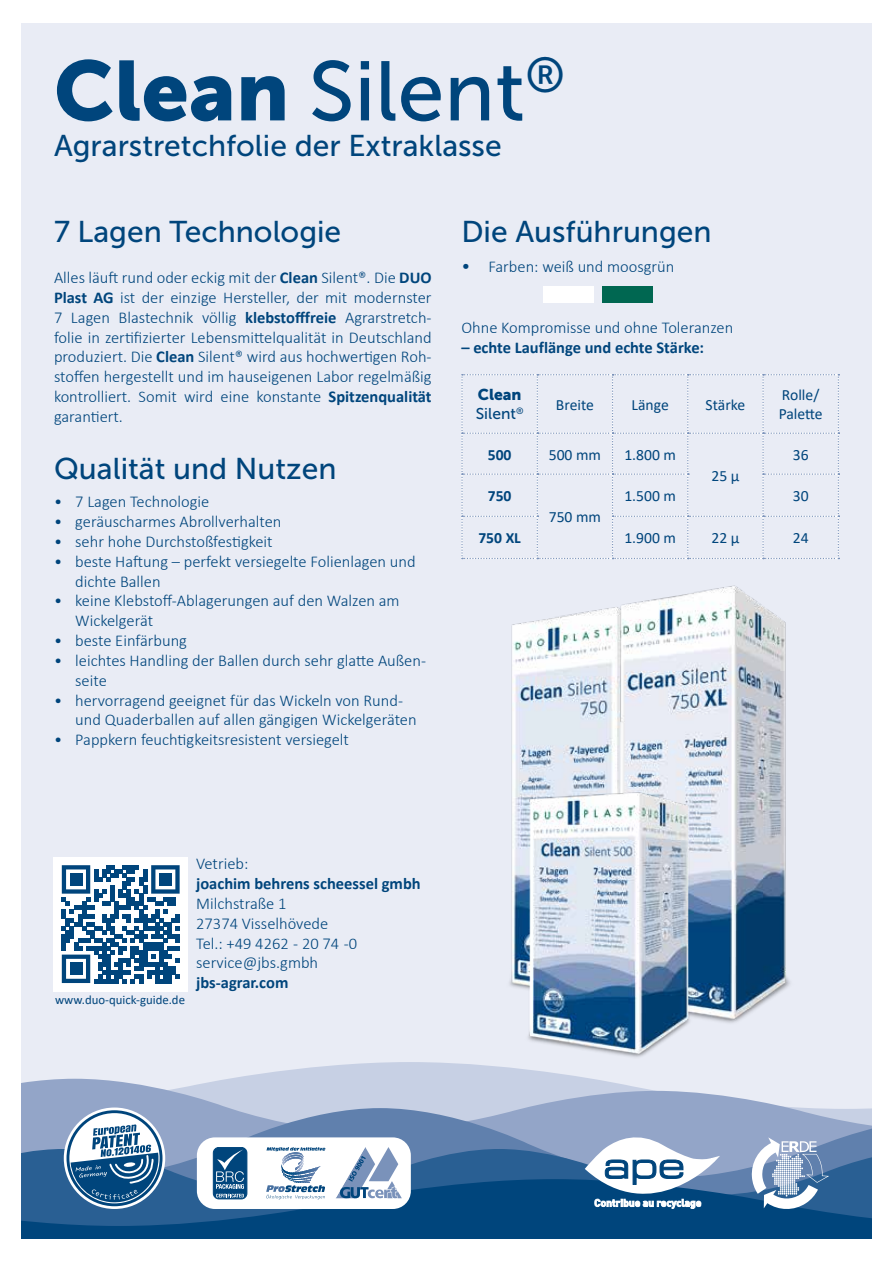
<style>
.page{position:relative;width:893px;height:1263px;background:#fff}
.page>*{position:absolute;margin:0;border:0;box-sizing:border-box;transform-origin:0 0}
.t1{font:84px "Museo Sans 500";color:#00457c}
.t2{font:30px "Museo Sans 500";color:#00457c}
.t3{font:300 16.5px/19.8px "Calibri";color:#00457c}
.t4{font:700 16.5px "Calibri";color:#00457c}
.t5{font:15.6px/18.8px "Calibri";color:#00457c}
.t6{font:700 15.6px "Calibri";color:#00457c}
.t7{font:15.6px "Museo Sans 500";color:#00457c}
.t8{font:15.6px "Museo Sans 900";color:#00457c}
.t9{font:12.75px "Calibri";color:#00457c}
.s1{font-family:"Museo Sans 900"}
.s2{font-weight:700}
.s3{font-size:18px}
</style>
<div class="page">
<div style="left:21px;top:23px;width:851px;height:1215px;background:#e9ecf5"></div>
<svg style="left:66px;top:1062px;width:443px;height:17px"></svg>
<svg style="left:21px;top:1079px;width:781px;height:29px;background:#bac5dc"></svg>
<svg style="left:21px;top:1108px;width:851px;height:41px;background:#8a9fc3"></svg>
<svg style="left:21px;top:1149px;width:851px;height:30px;background:#4470a0"></svg>
<svg style="left:21px;top:1179px;width:851px;height:59px;background:#0b4c82"></svg>
<div style="left:54px;top:857px;width:134px;height:134px;background:#fff"></div>
<svg style="left:62px;top:865px;width:118px;height:118px"></svg>
<div style="left:70px;top:873px;width:12px;height:12px;background:#00457c"></div>
<div style="left:159px;top:873px;width:12px;height:12px;background:#00457c"></div>
<div style="left:70px;top:963px;width:12px;height:12px;background:#00457c"></div>
<div style="left:197px;top:1137px;width:214px;height:72px;background:#fff;border-radius:18px"></div>
<svg style="left:336px;top:1147px;width:66px;height:52px"></svg>
<svg style="left:266px;top:1147px;width:59px;height:52px"></svg>
<svg style="left:213px;top:1147px;width:34px;height:52px;background:#2e6693"></svg>
<svg style="left:64px;top:1107px;width:101px;height:102px"></svg>
<div style="left:67px;top:1110px;width:95px;height:96px;border:3px solid #00457c;border-radius:50%"></div>
<svg style="left:71px;top:1124px;width:87px;height:79px;background:#658eb0"></svg>
<svg style="left:752px;top:1137px;width:77px;height:72px;background:#94abc8"></svg>
<svg style="left:585px;top:1137px;width:133px;height:72px;background:#92adc7"></svg>
<svg style="left:461px;top:374px;width:378px;height:185px"></svg>
<div style="left:544px;top:286px;width:50px;height:16px;background:#fff"></div>
<div style="left:603px;top:286px;width:50px;height:16px;background:#006751"></div>
<img style="left:511px;top:611px;width:81px;height:74px">
<img style="left:592px;top:585px;width:198px;height:438px">
<img style="left:509px;top:685px;width:201px;height:400px">
<h1 class="t1" style="left:54px;top:45px;width:513px"><span class="s1">Clean</span> Silent<sup>®</sup></h1>
<h2 class="t2" style="left:54px;top:130px;width:449px">Agrarstretchfolie der Extraklasse</h2>
<h2 class="t2" style="left:54px;top:215px;width:289px">7 Lagen Technologie</h2>
<p class="t3" style="left:54px;top:268px;width:379px;text-align:justify">Alles läuft rund oder eckig mit der <span class="s2">Clean</span> Silent®. Die <span class="s2">DUO Plast AG</span> ist der einzige Hersteller, der mit modernster 7 Lagen Blastechnik völlig <span class="s2">klebstofffreie</span> Agrarstretch&shy;folie in zertifizierter Lebensmittelqualität in Deutschland produziert. Die <span class="s2">Clean</span> Silent® wird aus hochwertigen Roh&shy;stoffen hergestellt und im hauseigenen Labor regelmäßig kontrolliert. Somit wird eine konstante <span class="s2">Spitzenqualität </span>garantiert.</p>
<h2 class="t2" style="left:54px;top:452px;width:284px">Qualität und Nutzen</h2>
<p class="t3" style="left:54px;top:492px;width:157px">• 7 Lagen Technologie</p>
<p class="t3" style="left:54px;top:512px;width:229px">• geräuscharmes Abrollverhalten</p>
<p class="t3" style="left:54px;top:531px;width:220px">• sehr hohe Durchstoßfestigkeit</p>
<p class="t3" style="left:75px;top:551px;width:342px;text-indent:-21px">• beste Haftung – perfekt versiegelte Folienlagen und dichte Ballen</p>
<p class="t3" style="left:75px;top:591px;width:326px;text-indent:-21px">• keine Klebstoff-Ablagerungen auf den Walzen am<br>Wickelgerät</p>
<p class="t3" style="left:54px;top:630px;width:135px">• beste Einfärbung</p>
<p class="t3" style="left:75px;top:650px;width:352px;text-indent:-21px">• leichtes Handling der Ballen durch sehr glatte Außen&shy;seite</p>
<p class="t3" style="left:75px;top:690px;width:343px;text-indent:-21px">• hervorragend geeignet für das Wickeln von Rund&shy;und Quaderballen auf allen gängigen Wickelgeräten</p>
<p class="t3" style="left:54px;top:729px;width:297px">• Pappkern feuchtigkeitsresistent versiegelt</p>
<h2 class="t2" style="left:461px;top:215px;width:252px">Die Ausführungen</h2>
<p class="t3" style="left:461px;top:257px;width:214px"><span class="s3">•</span> Farben: weiß und moosgrün</p>
<p class="t3" style="left:461px;top:317px;width:273px">Ohne Kompromisse und ohne Toleranzen</p>
<p class="t4" style="left:461px;top:336px;width:244px">– echte Lauflänge und echte Stärke:</p>
<p class="t8" style="left:478px;top:386px;width:45px">Clean</p>
<p class="t7" style="left:476px;top:405px;width:49px">Silent<sup>®</sup></p>
<p class="t5" style="left:556px;top:395px;width:39px">Breite</p>
<p class="t5" style="left:631px;top:395px;width:39px">Länge</p>
<p class="t5" style="left:706px;top:395px;width:41px">Stärke</p>
<p class="t5" style="left:779px;top:385px;width:46px">Rolle/<br>Palette</p>
<p class="t6" style="left:488px;top:443px;width:25px">500</p>
<p class="t5" style="left:549px;top:445px;width:54px">500 mm</p>
<p class="t5" style="left:624px;top:445px;width:53px">1.800 m</p>
<p class="t5" style="left:711px;top:466px;width:29px">25 µ</p>
<p class="t5" style="left:793px;top:445px;width:17px">36</p>
<p class="t6" style="left:488px;top:485px;width:25px">750</p>
<p class="t5" style="left:549px;top:507px;width:54px">750 mm</p>
<p class="t5" style="left:624px;top:486px;width:53px">1.500 m</p>
<p class="t5" style="left:793px;top:486px;width:17px">30</p>
<p class="t6" style="left:478px;top:527px;width:44px">750 XL</p>
<p class="t5" style="left:624px;top:528px;width:53px">1.900 m</p>
<p class="t5" style="left:711px;top:528px;width:29px">22 µ</p>
<p class="t5" style="left:793px;top:528px;width:17px">24</p>
<p class="t9" style="left:55px;top:991px;width:131px">www.duo-quick-guide.de</p>
<p class="t3" style="left:196px;top:854px;width:54px">Vetrieb:</p>
<p class="t4" style="left:196px;top:872px;width:226px">joachim behrens scheessel gmbh</p>
<p class="t3" style="left:196px;top:893px;width:162px">Milchstraße 1<br>27374 Visselhövede<br>Tel.: +49 4262 - 20 74 -0 service@jbs.gmbh</p>
<p class="t4" style="left:196px;top:971px;width:94px">jbs-agrar.com</p>
</div>
